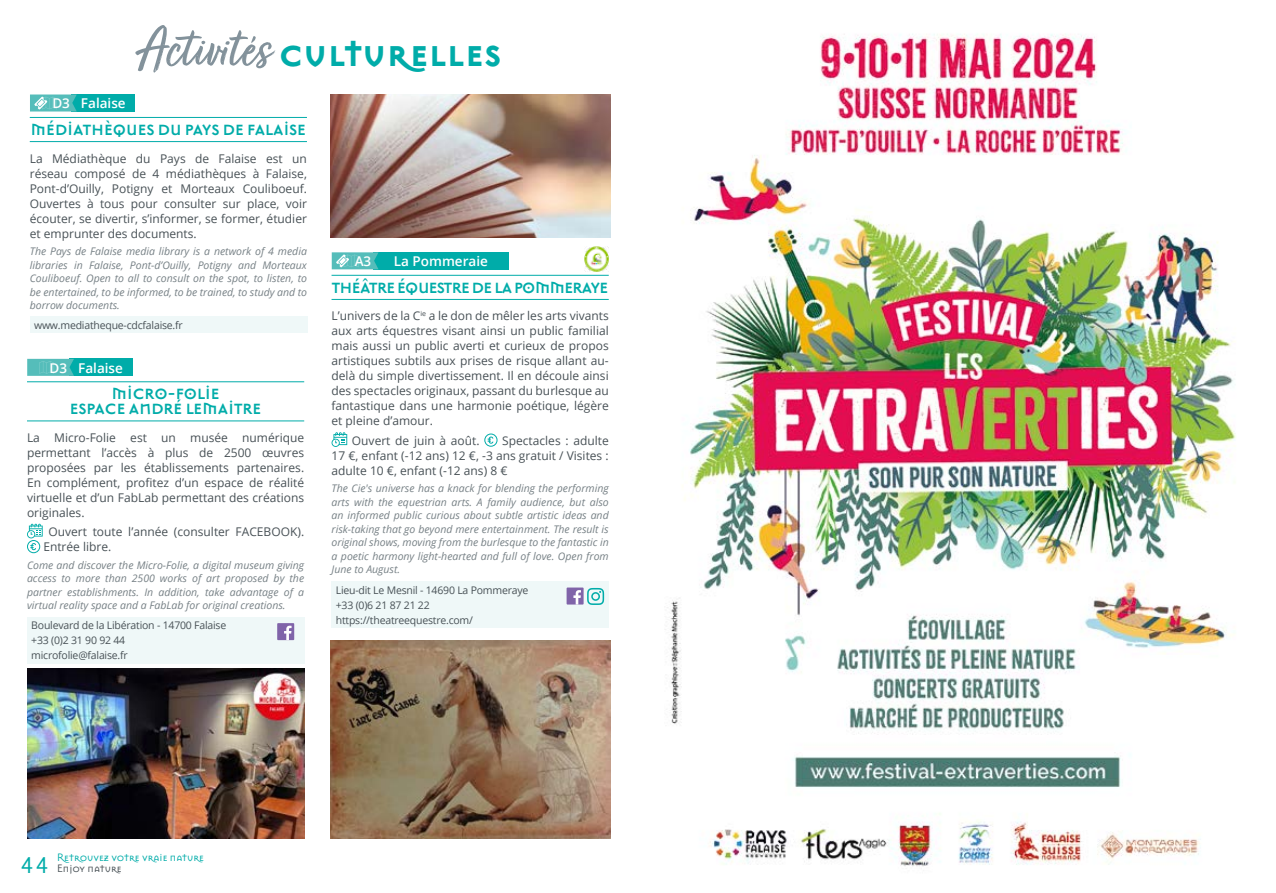
<style>
.page{position:relative;width:1276px;height:893px;background:#fff}
.page>*{position:absolute;margin:0;border:0;box-sizing:border-box;transform-origin:0 0}
.t1{font:700 45px "Mason Sans OT";color:#00aca9}
.t2{font:700 16.5px/15px "Mason Sans OT";letter-spacing:-.03em;color:#00aca9;text-align:center}
.t3{font:700 16.5px "Mason Sans OT";letter-spacing:-.07em;color:#00aca9}
.t4{font:600 13.5px "Open Sans";color:#fff}
.t5{font:12px/15px "Open Sans";color:#485156;text-align:justify}
.t6{font:12px/10.5px "Mason Sans OT";color:#00aca9}
.t7{font:italic 10.5px/13.5px "Open Sans";color:#778186;text-align:justify}
.t8{font:10.5px/15px "Open Sans";letter-spacing:-.02em;color:#485156}
.s1{font-family:"Turbinado Pro";font-weight:400;font-size:61.05px;color:#83929b}
.s2{font-size:25.5px}
.s3{color:#485156}
</style>
<div class="page">
<div style="left:71px;top:94px;width:64px;height:18px;background:#00aca9"></div>
<hr style="left:30px;top:117px;width:277px;height:1px;background:#00aca9">
<hr style="left:30px;top:141px;width:277px;height:1px;background:#00aca9">
<div style="left:30px;top:316px;width:277px;height:17px;background:#eff8f8"></div>
<svg style="left:30px;top:94px;width:47px;height:18px"></svg>
<div style="left:373px;top:252px;width:136px;height:17px;background:#00aca9"></div>
<hr style="left:331px;top:275px;width:278px;height:1px;background:#00aca9">
<hr style="left:331px;top:299px;width:278px;height:1px;background:#00aca9">
<svg style="left:331px;top:432px;width:16px;height:15px"></svg>
<svg style="left:484px;top:433px;width:13px;height:14px"></svg>
<div style="left:331px;top:581px;width:278px;height:47px;background:#eff8f8"></div>
<svg style="left:332px;top:252px;width:46px;height:17px"></svg>
<div style="left:566px;top:587px;width:17px;height:17px;background:#8064a9"></div>
<svg style="left:573px;top:590px;width:8px;height:14px"></svg>
<svg style="left:587px;top:588px;width:17px;height:17px"></svg>
<img style="left:584px;top:246px;width:25px;height:25px">
<img style="left:331px;top:640px;width:279px;height:198px">
<img style="left:331px;top:95px;width:279px;height:142px">
<div style="left:69px;top:359px;width:63px;height:17px;background:#00aca9"></div>
<svg style="left:27px;top:359px;width:47px;height:17px"></svg>
<hr style="left:27px;top:381px;width:277px;height:1px;background:#00aca9">
<hr style="left:27px;top:421px;width:277px;height:1px;background:#00aca9">
<svg style="left:27px;top:524px;width:16px;height:29px"></svg>
<div style="left:27px;top:617px;width:278px;height:46px;background:#eff8f8"></div>
<img style="left:27px;top:668px;width:278px;height:170px">
<div style="left:277px;top:623px;width:17px;height:17px;background:#8064a9"></div>
<svg style="left:284px;top:626px;width:7px;height:14px"></svg>
<img style="left:665px;top:34px;width:571px;height:832px">
<h1 class="t1" style="left:136px;top:27px;width:367px"><span class="s1">Activités</span> culturelles</h1>
<p class="t4" style="left:52px;top:94px;width:75px">D3 Falaise</p>
<h2 class="t2" style="left:31px;top:122px;width:277px">MÉDIATHÈQUES DU PAYS DE FALAISE</h2>
<p class="t5" style="left:30px;top:150px;width:279px">La Médiathèque du Pays de Falaise est un réseau composé de 4 médiathèques à Falaise, Pont-d’Ouilly, Potigny et Morteaux Couliboeuf.<br>Ouvertes à tous pour consulter sur place, voir écouter, se divertir, s’informer, se former, étudier et emprunter des documents.</p>
<p class="t7" style="left:30px;top:244px;width:279px">The Pays de Falaise media library is a network of 4 media libraries in Falaise, Pont-d’Ouilly, Potigny and Morteaux Couliboeuf. Open to all to consult on the spot, to listen, to be entertained, to be informed, to be trained, to study and to borrow documents.</p>
<p class="t8" style="left:34px;top:317px;width:150px">www.mediatheque-cdcfalaise.fr</p>
<p class="t4" style="left:50px;top:358px;width:75px">D3 Falaise</p>
<h2 class="t2" style="left:70px;top:386px;width:193px">MICRO-FOLIE<br>ESPACE ANDRÉ LEMAITRE</h2>
<p class="t5" style="left:27px;top:430px;width:279px">La Micro-Folie est un musée numérique permettant l’accès à plus de 2500 œuvres proposées par les établissements partenaires.<br>En complément, profitez d’un espace de réalité virtuelle et d’un FabLab permettant des créations originales.</p>
<p class="t5" style="left:43px;top:524px;width:262px;text-indent:5px">Ouvert toute l’année (consulter FACEBOOK).<br>Entrée libre.</p>
<p class="t7" style="left:27px;top:558px;width:279px">Come and discover the Micro-Folie, a digital museum giving access to more than 2500 works of art proposed by the partner establishments. In addition, take advantage of a virtual reality space and a FabLab for original creations.</p>
<p class="t8" style="left:31px;top:617px;width:196px">Boulevard de la Libération - 14700 Falaise +33 (0)2 31 90 92 44<br>microfolie@falaise.fr</p>
<p class="t4" style="left:355px;top:252px;width:18px">A3</p>
<p class="t4" style="left:394px;top:252px;width:95px">La Pommeraie</p>
<h2 class="t3" style="left:332px;top:278px;width:278px">THÉÂTRE ÉQUESTRE DE LA POMMERAYE</h2>
<p class="t5" style="left:331px;top:308px;width:279px">L’univers de la C<sup>ie</sup> a le don de mêler les arts vivants aux arts équestres visant ainsi un public familial mais aussi un public averti et curieux de propos artistiques subtils aux prises de risque allant au&shy;delà du simple divertissement. Il en découle ainsi des spectacles originaux, passant du burlesque au fantastique dans une harmonie poétique, légère et pleine d’amour.</p>
<p class="t5" style="left:352px;top:432px;width:129px">Ouvert de juin à août.</p>
<p class="t5" style="left:331px;top:432px;width:279px;text-indent:171px">Spectacles : adulte 17 €, enfant (-12 ans) 12 €, -3 ans gratuit / Visites : adulte 10 €, enfant (-12 ans) 8 €</p>
<p class="t7" style="left:331px;top:482px;width:279px">The Cie's universe has a knack for blending the performing arts with the equestrian arts. A family audience, but also an informed public curious about subtle artistic ideas and risk-taking that go beyond mere entertainment. The result is original shows, moving from the burlesque to the fantastic in a poetic harmony light-hearted and full of love. Open from June to August.</p>
<p class="t8" style="left:336px;top:582px;width:194px">Lieu-dit Le Mesnil - 14690 La Pommeraye +33 (0)6 21 87 21 22 https://theatreequestre.com/</p>
<p class="t6" style="left:20px;top:852px;width:185px;text-indent:37px">Retrouvez votre vraie nature<br><span class="s2">44</span> <span class="s3">Enjoy nature</span></p>
</div>
